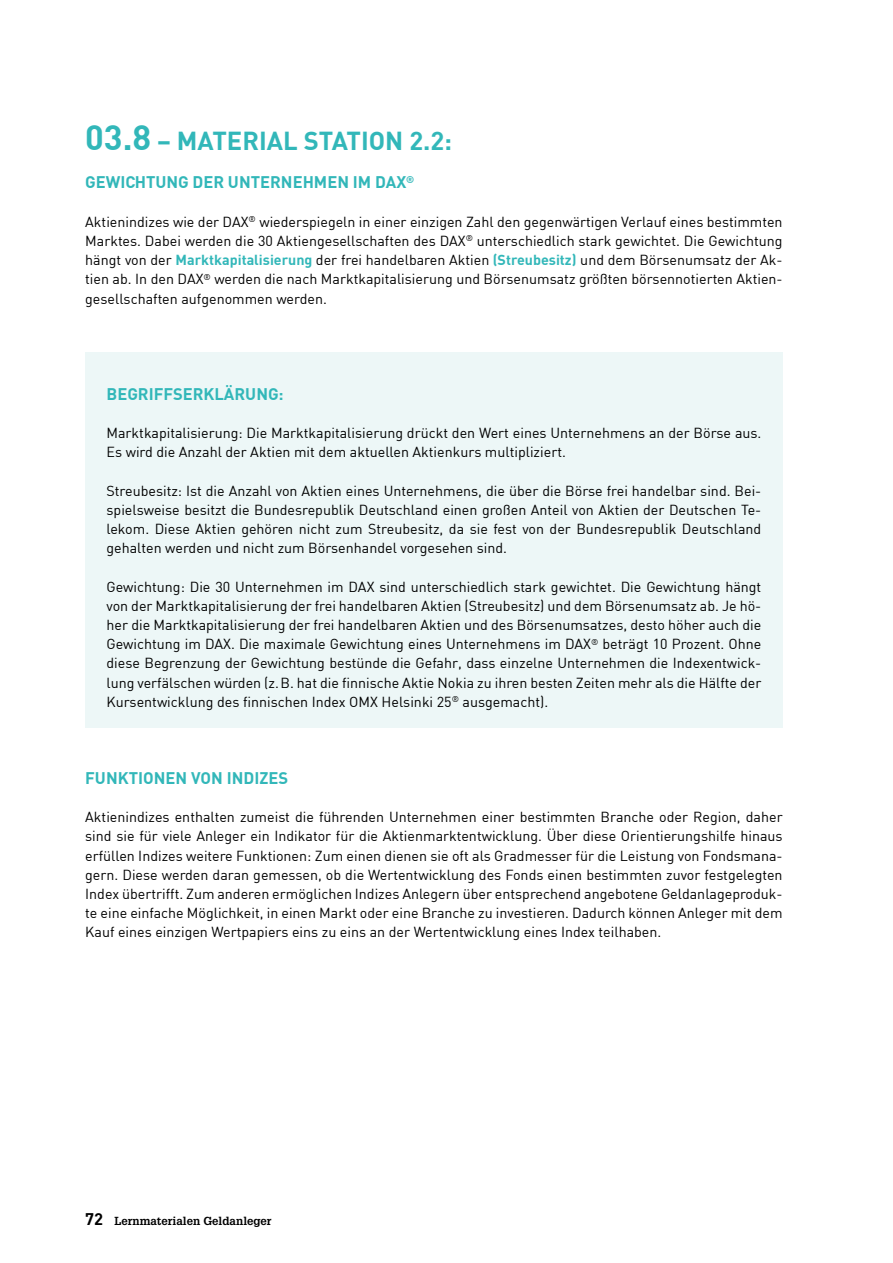
<style>
.page{position:relative;width:893px;height:1263px;background:#fff}
.page>*{position:absolute;margin:0;border:0;box-sizing:border-box;transform-origin:0 0}
.t1{font:700 25.5px "DIN";color:#32b7b9}
.H3_blau{font:700 16.5px "DIN";color:#32b7b9}
.Din_Fliesstext{font:14.25px/19.2px "DIN";color:#000;text-align:justify}
.t2{font:700 11.4px "Glypha LT Std";color:#000}
.s1{font-size:34.5px}
.s2{font-weight:700;color:#32b7b9}
.s3{font-family:"DIN";font-size:16.5px}
</style>
<div class="page">
<div style="left:85px;top:352px;width:698px;height:376px;background:#edf7f7"></div>
<h2 class="t1" style="left:85px;top:124px;width:368px"><span class="s1">03.8</span> – MATERIAL STATION 2.2:</h2>
<p class="H3_blau" style="left:85px;top:172px;width:331px">GEWICHTUNG DER UNTERNEHMEN IM DAX<sup>®</sup></p>
<p class="Din_Fliesstext" style="left:85px;top:212px;width:699px">Aktienindizes wie der DAX<sup>®</sup> wiederspiegeln in einer einzigen Zahl den gegenwärtigen Verlauf eines bestimmten Marktes. Dabei werden die 30 Aktiengesellschaften des DAX<sup>®</sup> unterschiedlich stark gewichtet. Die Gewichtung hängt von der <span class="s2">Marktkapitalisierung</span> der frei handelbaren Aktien <span class="s2">(Streubesitz)</span> und dem Börsenumsatz der Ak&shy;tien ab. In den DAX<sup>®</sup> werden die nach Marktkapitalisierung und Börsenumsatz größten börsennotierten Aktien&shy;gesellschaften aufgenommen werden.</p>
<p class="H3_blau" style="left:107px;top:383px;width:179px">BEGRIFFSERKLÄRUNG:</p>
<p class="Din_Fliesstext" style="left:107px;top:423px;width:656px">Marktkapitalisierung: Die Marktkapitalisierung drückt den Wert eines Unternehmens an der Börse aus.<br>Es wird die Anzahl der Aktien mit dem aktuellen Aktienkurs multipliziert.</p>
<p class="Din_Fliesstext" style="left:107px;top:481px;width:656px">Streubesitz: Ist die Anzahl von Aktien eines Unternehmens, die über die Börse frei handelbar sind. Bei&shy;spielsweise besitzt die Bundesrepublik Deutschland einen großen Anteil von Aktien der Deutschen Te&shy;lekom. Diese Aktien gehören nicht zum Streubesitz, da sie fest von der Bundesrepublik Deutschland gehalten werden und nicht zum Börsenhandel vorgesehen sind.</p>
<p class="Din_Fliesstext" style="left:107px;top:577px;width:656px">Gewichtung: Die 30 Unternehmen im DAX sind unterschiedlich stark gewichtet. Die Gewichtung hängt von der Marktkapitalisierung der frei handelbaren Aktien (Streubesitz) und dem Börsenumsatz ab. Je hö&shy;her die Marktkapitalisierung der frei handelbaren Aktien und des Börsenumsatzes, desto höher auch die Gewichtung im DAX. Die maximale Gewichtung eines Unternehmens im DAX<sup>®</sup> beträgt 10 Prozent. Ohne diese Begrenzung der Gewichtung bestünde die Gefahr, dass einzelne Unternehmen die Indexentwick&shy;lung verfälschen würden (z.B. hat die finnische Aktie Nokia zu ihren besten Zeiten mehr als die Hälfte der Kursentwicklung des finnischen Index OMX Helsinki 25<sup>®</sup> ausgemacht).</p>
<p class="H3_blau" style="left:85px;top:767px;width:204px">FUNKTIONEN VON INDIZES</p>
<p class="Din_Fliesstext" style="left:85px;top:807px;width:699px">Aktienindizes enthalten zumeist die führenden Unternehmen einer bestimmten Branche oder Region, daher sind sie für viele Anleger ein Indikator für die Aktienmarktentwicklung. Über diese Orientierungshilfe hinaus erfüllen Indizes weitere Funktionen: Zum einen dienen sie oft als Gradmesser für die Leistung von Fondsmana&shy;gern. Diese werden daran gemessen, ob die Wertentwicklung des Fonds einen bestimmten zuvor festgelegten Index übertrifft. Zum anderen ermöglichen Indizes Anlegern über entsprechend angebotene Geldanlageproduk&shy;te eine einfache Möglichkeit, in einen Markt oder eine Branche zu investieren. Dadurch können Anleger mit dem Kauf eines einzigen Wertpapiers eins zu eins an der Wertentwicklung eines Index teilhaben.</p>
<p class="t2" style="left:85px;top:1214px;width:188px"><span class="s3">72</span> Lernmaterialen Geldanleger</p>
</div>
